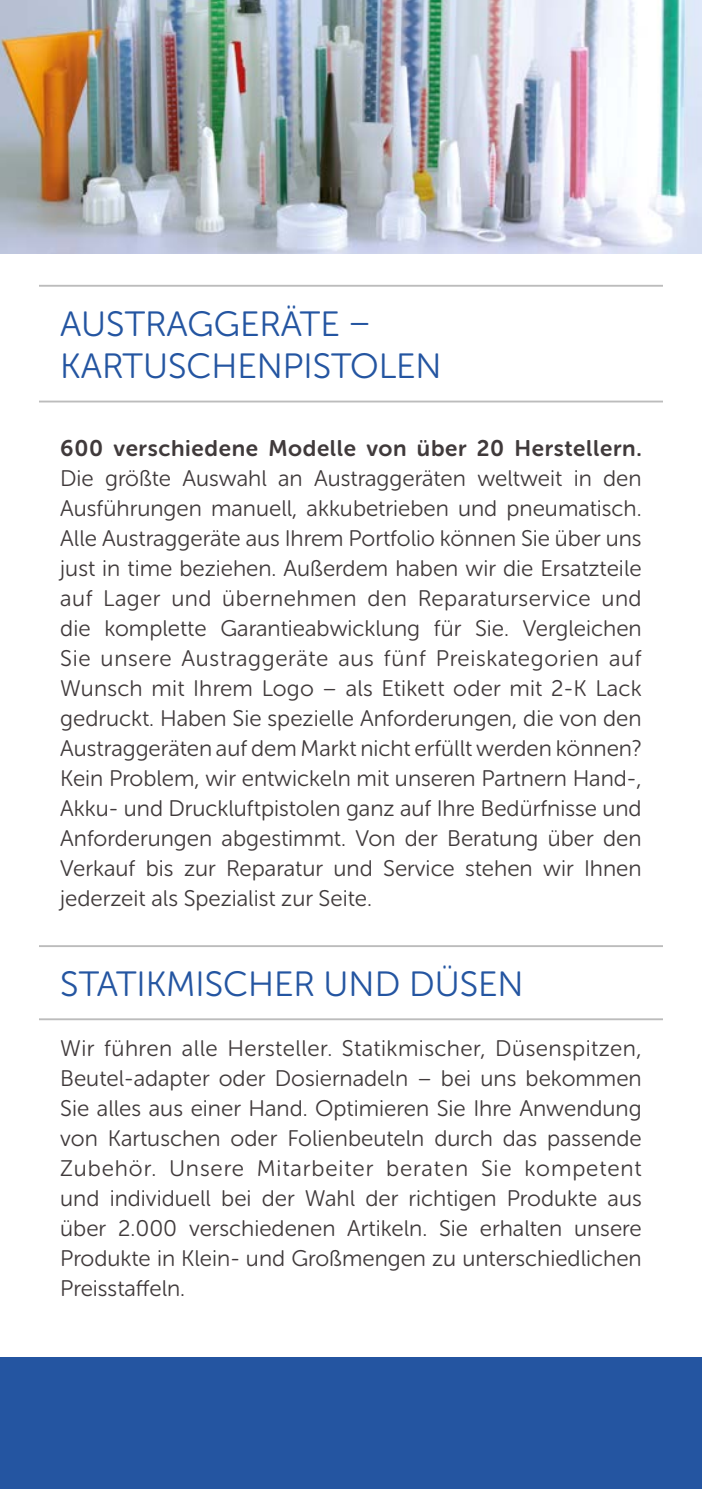
<style>
.page{position:relative;width:702px;height:1489px;background:#fff}
.page>*{position:absolute;margin:0;border:0;box-sizing:border-box;transform-origin:0 0}
.t1{font:35px/42.5px "Museo Sans Rounded 300";color:#2455a1}
.t2{font:22.5px/30px "Museo Sans Rounded 300";color:#403a3b;text-align:justify}
.t3{font:22.5px "Museo Sans Rounded 700";letter-spacing:.03em;color:#403a3b}
</style>
<div class="page">
<hr style="left:39px;top:285px;width:624px;height:2px;background:#bcbcbc">
<hr style="left:39px;top:945px;width:624px;height:2px;background:#bcbcbc">
<hr style="left:39px;top:1018px;width:624px;height:2px;background:#bcbcbc">
<hr style="left:39px;top:400px;width:624px;height:2px;background:#bcbcbc">
<img style="left:0;top:0;width:702px;height:253px">
<div style="left:0;top:1357px;width:702px;height:131px;background:#2455a1"></div>
<h1 class="t1" style="left:60px;top:302px;width:383px">AUSTRAGGERÄTE –<br>KARTUSCHENPISTOLEN</h1>
<p class="t3" style="left:60px;top:435px;width:583px">600 verschiedene Modelle von über 20 Herstellern.</p>
<p class="t2" style="left:60px;top:463px;width:583px">Die größte Auswahl an Austraggeräten weltweit in den Ausführungen manuell, akkubetrieben und pneumatisch.<br>Alle Austraggeräte aus Ihrem Portfolio können Sie über uns just in time beziehen. Außerdem haben wir die Ersatzteile auf Lager und übernehmen den Reparaturservice und die komplette Garantieabwicklung für Sie. Vergleichen Sie unsere Austraggeräte aus fünf Preiskategorien auf Wunsch mit Ihrem Logo – als Etikett oder mit 2-K Lack gedruckt. Haben Sie spezielle Anforderungen, die von den Austraggeräten auf dem Markt nicht erfüllt werden können?<br>Kein Problem, wir entwickeln mit unseren Partnern Hand-, Akku- und Druckluftpistolen ganz auf Ihre Bedürfnisse und Anforderungen abgestimmt. Von der Beratung über den Verkauf bis zur Reparatur und Service stehen wir Ihnen jederzeit als Spezialist zur Seite.</p>
<h1 class="t1" style="left:60px;top:962px;width:465px">STATIKMISCHER UND DÜSEN</h1>
<p class="t2" style="left:60px;top:1033px;width:583px">Wir führen alle Hersteller. Statikmischer, Düsenspitzen, Beutel-adapter oder Dosiernadeln – bei uns bekommen Sie alles aus einer Hand. Optimieren Sie Ihre Anwendung von Kartuschen oder Folienbeuteln durch das passende Zubehör. Unsere Mitarbeiter beraten Sie kompetent und individuell bei der Wahl der richtigen Produkte aus über 2.000 verschiedenen Artikeln. Sie erhalten unsere Produkte in Klein- und Großmengen zu unterschiedlichen Preisstaffeln.</p>
</div>
